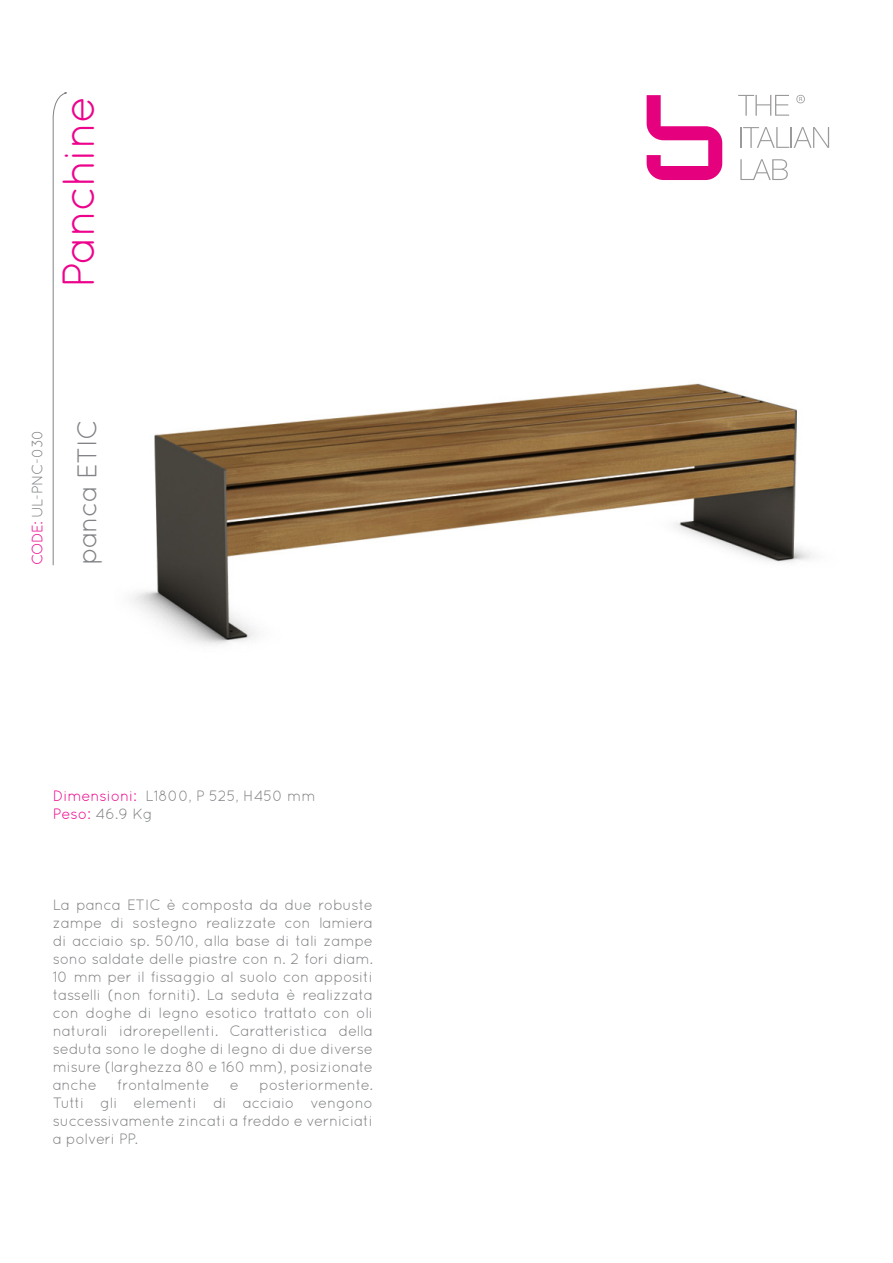
<style>
.page{position:relative;width:893px;height:1263px;background:#fff}
.page>*{position:absolute;margin:0;border:0;box-sizing:border-box;transform-origin:0 0}
.t1{font:45px "Quicksand";letter-spacing:-.03em;color:#ed028c}
.t2{font:27px "Quicksand";letter-spacing:-.03em;color:#808285}
.t3{font:15px/18px "Quicksand";letter-spacing:-.02em;color:#808285;text-align:justify}
.t4{font:15px "Quicksand";letter-spacing:-.045em;color:#808285}
.s1{color:#ed028c}
</style>
<div class="page">
<img style="left:132px;top:383px;width:681px;height:262px">
<svg style="left:738px;top:95px;width:51px;height:21px"></svg>
<hr style="left:740px;top:127px;width:2px;height:21px;background:#9b9999">
<svg style="left:743px;top:127px;width:86px;height:21px"></svg>
<svg style="left:740px;top:159px;width:48px;height:21px"></svg>
<svg style="left:647px;top:95px;width:75px;height:85px"></svg>
<svg style="left:796px;top:95px;width:9px;height:8px"></svg>
<svg style="left:52px;top:92px;width:15px;height:474px"></svg>
<p class="t1" style="left:53px;top:288px;width:194px;rotate:-90deg">Panchine</p>
<p class="t4" style="left:29px;top:565px;width:138px;rotate:-90deg"><span class="s1">CODE:</span> UL-PNC-030</p>
<p class="t2" style="left:71px;top:565px;width:148px;rotate:-90deg">panca ETIC</p>
<p class="t3" style="left:53px;top:786px;width:264px"><span class="s1">Dimensioni:</span> L1800, P 525, H450 mm</p>
<p class="t3" style="left:53px;top:804px;width:102px"><span class="s1">Peso:</span> 46.9 Kg</p>
<p class="t3" style="left:53px;top:896px;width:322px">La panca ETIC è composta da due robuste zampe di sostegno realizzate con lamiera di acciaio sp. 50/10, alla base di tali zampe sono saldate delle piastre con n. 2 fori diam.<br>10 mm per il fissaggio al suolo con appositi tasselli (non forniti). La seduta è realizzata con doghe di legno esotico trattato con oli naturali idrorepellenti. Caratteristica della seduta sono le doghe di legno di due diverse misure (larghezza 80 e 160 mm), posizionate anche</p>
<p class="t3" style="left:117px;top:1076px;width:94px">frontalmente</p>
<p class="t3" style="left:230px;top:1076px;width:11px">e</p>
<p class="t3" style="left:53px;top:1076px;width:322px;text-indent:206px">posteriormente.<br>Tutti gli elementi di acciaio vengono successivamente zincati a freddo e verniciati a polveri PP.</p>
</div>
